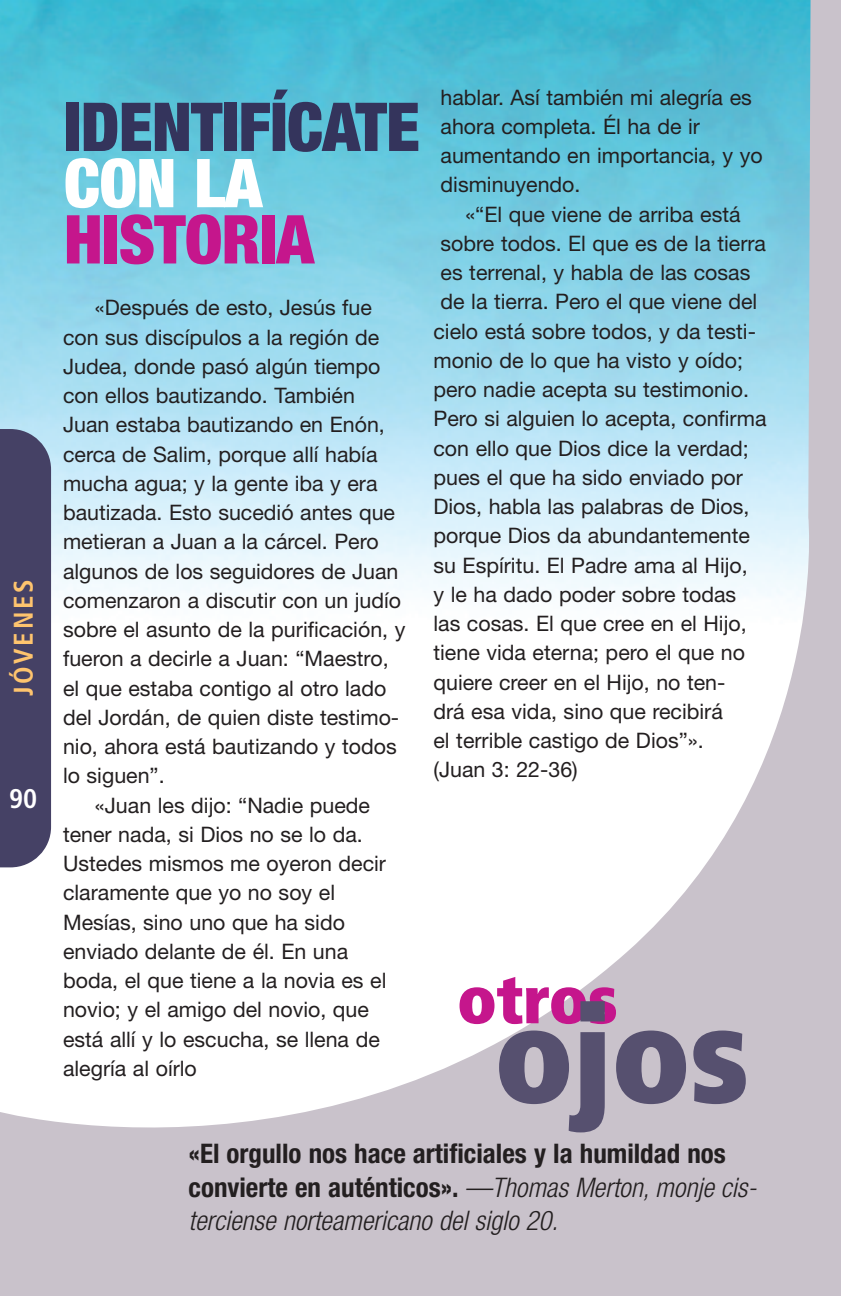
<style>
.page{position:relative;width:841px;height:1296px;background:#fff}
.page>*{position:absolute;margin:0;border:0;box-sizing:border-box;transform-origin:0 0}
.t1{font:900 condensed 135px "Frutiger";color:#56506f}
.t2{font:900 condensed 67.5px "Helvetica Neue";letter-spacing:-.01em;color:#34345c}
.t3{font:900 condensed 67.5px "Helvetica Neue";letter-spacing:-.01em;color:#c5168c}
.t4{font:900 condensed 67.5px "Helvetica Neue";color:#fff}
.t5{font:900 condensed 67.5px "Frutiger";letter-spacing:-.01em;color:#c5168c}
.t6{font:700 condensed 27px/33.8px "Helvetica Neue";color:#231f20}
.t7{font:700 condensed 27px "Frutiger";letter-spacing:.105em;color:#fec46e}
.t8{font:700 condensed 27px "Frutiger";color:#fff}
.t9{font:21.38px/29.2px "Helvetica Neue";color:#231f20}
.s1{font-weight:300;font-style:italic}
</style>
<div class="page">
<div style="left:0;top:0;width:840px;height:1296px;background:#c9c2cb"></div>
<img style="left:0;top:0;width:811px;height:1128px">
<div style="left:0;top:429px;width:51px;height:438px;background:#454165"></div>
<p class="t7" style="left:12px;top:696px;width:119px;rotate:-90deg">JÓVENES</p>
<p class="t8" style="left:9px;top:787px;width:30px">90</p>
<p class="t9" style="left:440px;top:84px;width:323px">hablar. Así también mi alegría es ahora completa. Él ha de ir aumentando en importancia, y yo disminuyendo.</p>
<p class="t9" style="left:465px;top:201px;width:276px">«“El que viene de arriba está</p>
<p class="t9" style="left:440px;top:231px;width:327px">sobre todos. El que es de la tierra</p>
<p class="t9" style="left:440px;top:260px;width:311px">es terrenal, y habla de las cosas</p>
<p class="t9" style="left:440px;top:289px;width:318px">de la tierra. Pero el que viene del</p>
<p class="t9" style="left:433px;top:318px;width:324px">cielo está sobre todos, y da testi-</p>
<p class="t9" style="left:433px;top:348px;width:311px">monio de lo que ha visto y oído;</p>
<p class="t9" style="left:433px;top:377px;width:317px">pero nadie acepta su testimonio.</p>
<p class="t9" style="left:433px;top:406px;width:334px">Pero si alguien lo acepta, confirma</p>
<p class="t9" style="left:433px;top:435px;width:317px">con ello que Dios dice la verdad;</p>
<p class="t9" style="left:433px;top:465px;width:311px">pues el que ha sido enviado por</p>
<p class="t9" style="left:433px;top:494px;width:317px">Dios, habla las palabras de Dios,</p>
<p class="t9" style="left:433px;top:523px;width:318px">porque Dios da abundantemente</p>
<p class="t9" style="left:433px;top:552px;width:315px">su Espíritu. El Padre ama al Hijo,</p>
<p class="t9" style="left:433px;top:582px;width:304px">y le ha dado poder sobre todas</p>
<p class="t9" style="left:433px;top:611px;width:314px">las cosas. El que cree en el Hijo,</p>
<p class="t9" style="left:433px;top:640px;width:313px">tiene vida eterna; pero el que no</p>
<p class="t9" style="left:433px;top:669px;width:293px">quiere creer en el Hijo, no ten-</p>
<p class="t9" style="left:433px;top:699px;width:291px">drá esa vida, sino que recibirá</p>
<p class="t9" style="left:433px;top:728px;width:271px">el terrible castigo de Dios”».</p>
<p class="t9" style="left:433px;top:757px;width:146px">(Juan 3: 22-36)</p>
<h2 class="t2" style="left:64px;top:103px;width:357px">IDENTIFÍCATE</h2>
<h2 class="t4" style="left:64px;top:159px;width:200px">CON LA</h2>
<h2 class="t3" style="left:64px;top:215px;width:251px">HISTORIA</h2>
<p class="t9" style="left:95px;top:295px;width:278px">«Después de esto, Jesús fue</p>
<p class="t9" style="left:63px;top:324px;width:317px">con sus discípulos a la región de</p>
<p class="t9" style="left:63px;top:354px;width:319px">Judea, donde pasó algún tiempo</p>
<p class="t9" style="left:63px;top:383px;width:293px">con ellos bautizando. También</p>
<p class="t9" style="left:63px;top:412px;width:323px">Juan estaba bautizando en Enón,</p>
<p class="t9" style="left:63px;top:441px;width:316px">cerca de Salim, porque allí había</p>
<p class="t9" style="left:63px;top:471px;width:316px">mucha agua; y la gente iba y era</p>
<p class="t9" style="left:63px;top:500px;width:333px">bautizada. Esto sucedió antes que</p>
<p class="t9" style="left:63px;top:529px;width:317px">metieran a Juan a la cárcel. Pero</p>
<p class="t9" style="left:63px;top:558px;width:337px">algunos de los seguidores de Juan</p>
<p class="t9" style="left:63px;top:588px;width:339px">comenzaron a discutir con un judío</p>
<p class="t9" style="left:63px;top:617px;width:344px">sobre el asunto de la purificación, y</p>
<p class="t9" style="left:63px;top:646px;width:327px">fueron a decirle a Juan: “Maestro,</p>
<p class="t9" style="left:63px;top:675px;width:325px">el que estaba contigo al otro lado</p>
<p class="t9" style="left:63px;top:705px;width:337px">del Jordán, de quien diste testimo-</p>
<p class="t9" style="left:63px;top:734px;width:335px">nio, ahora está bautizando y todos</p>
<p class="t9" style="left:63px;top:763px;width:103px">lo siguen”.</p>
<p class="t9" style="left:95px;top:792px;width:276px">«Juan les dijo: “Nadie puede</p>
<p class="t9" style="left:63px;top:822px;width:301px">tener nada, si Dios no se lo da.</p>
<p class="t9" style="left:63px;top:851px;width:324px">Ustedes mismos me oyeron decir</p>
<p class="t9" style="left:63px;top:880px;width:273px">claramente que yo no soy el</p>
<p class="t9" style="left:63px;top:909px;width:283px">Mesías, sino uno que ha sido</p>
<p class="t9" style="left:63px;top:939px;width:286px">enviado delante de él. En una</p>
<p class="t9" style="left:63px;top:968px;width:325px">boda, el que tiene a la novia es el</p>
<p class="t9" style="left:63px;top:997px;width:307px">novio; y el amigo del novio, que</p>
<p class="t9" style="left:63px;top:1026px;width:318px">está allí y lo escucha, se llena de</p>
<p class="t9" style="left:63px;top:1056px;width:135px">alegría al oírlo</p>
<h2 class="t5" style="left:457px;top:973px;width:162px">otros</h2>
<h1 class="t1" style="left:494px;top:1001px;width:257px">ojos</h1>
<p class="t6" style="left:188px;top:1139px;width:569px">«El orgullo nos hace artificiales y la humildad nos convierte en auténticos». <span class="s1">—Thomas Merton, monje cis&shy;terciense norteamericano del siglo 20.</span></p>
</div>
